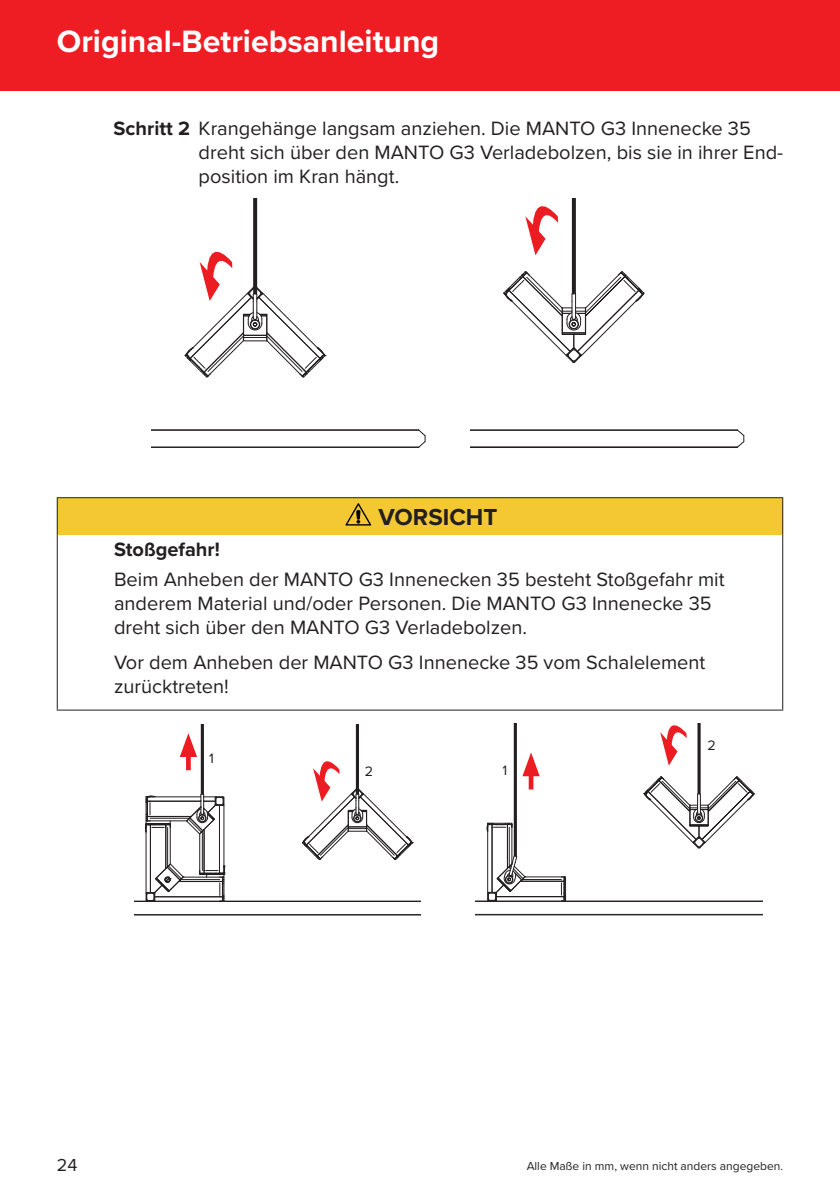
<style>
.page{position:relative;width:840px;height:1191px;background:#fff}
.page>*{position:absolute;margin:0;border:0;box-sizing:border-box;transform-origin:0 0}
.t1{font:700 32px "Proxima Nova";color:#fff}
.t2{font:700 24px "Proxima Nova";color:#231f20}
.t3{font:20px/24px "Proxima Nova";color:#231f20}
.t4{font:700 20px "Proxima Nova";color:#231f20}
.t5{font:18px "Proxima Nova";color:#231f20}
.t6{font:14.2px "Proxima Nova";color:#231f20}
.t7{font:12px "Proxima Nova";color:#231f20}
.s1{font-weight:700}
</style>
<div class="page">
<div style="left:0;top:0;width:839px;height:91px;background:#ee1d23"></div>
<svg style="left:151px;top:429px;width:275px;height:19px"></svg>
<svg style="left:253px;top:198px;width:4px;height:30px"></svg>
<svg style="left:184px;top:228px;width:142px;height:150px"></svg>
<svg style="left:470px;top:429px;width:274px;height:19px"></svg>
<svg style="left:503px;top:198px;width:141px;height:165px"></svg>
<div style="left:57px;top:498px;width:725px;height:36px;background:#f3c832"></div>
<hr style="left:57px;top:497px;width:725px;height:1px;background:#231f20">
<hr style="left:57px;top:498px;width:1px;height:36px;background:#231f20">
<hr style="left:781px;top:498px;width:1px;height:36px;background:#231f20">
<hr style="left:57px;top:534px;width:1px;height:175px;background:#231f20">
<hr style="left:781px;top:534px;width:1px;height:175px;background:#231f20">
<hr style="left:57px;top:709px;width:725px;height:1px;background:#231f20">
<svg style="left:345px;top:503px;width:26px;height:22px"></svg>
<hr style="left:170px;top:827px;width:1px;height:37px;background:#231f20">
<hr style="left:165px;top:827px;width:1px;height:41px;background:#231f20">
<hr style="left:167px;top:827px;width:1px;height:39px;background:#231f20">
<hr style="left:146px;top:827px;width:1px;height:65px;background:#231f20">
<hr style="left:150px;top:827px;width:1px;height:65px;background:#231f20">
<hr style="left:199px;top:834px;width:1px;height:36px;background:#231f20">
<hr style="left:204px;top:829px;width:1px;height:41px;background:#231f20">
<hr style="left:203px;top:829px;width:1px;height:41px;background:#231f20">
<hr style="left:202px;top:831px;width:1px;height:39px;background:#231f20">
<hr style="left:223px;top:805px;width:1px;height:65px;background:#231f20">
<hr style="left:219px;top:805px;width:1px;height:65px;background:#231f20">
<hr style="left:183px;top:876px;width:37px;height:1px;background:#231f20">
<hr style="left:180px;top:879px;width:40px;height:1px;background:#231f20">
<hr style="left:178px;top:881px;width:42px;height:1px;background:#231f20">
<hr style="left:155px;top:896px;width:65px;height:1px;background:#231f20">
<hr style="left:155px;top:900px;width:65px;height:1px;background:#231f20">
<hr style="left:150px;top:820px;width:37px;height:1px;background:#231f20">
<hr style="left:150px;top:818px;width:39px;height:1px;background:#231f20">
<hr style="left:150px;top:816px;width:41px;height:1px;background:#231f20">
<hr style="left:150px;top:801px;width:51px;height:1px;background:#231f20">
<hr style="left:150px;top:800px;width:51px;height:1px;background:#231f20">
<hr style="left:150px;top:796px;width:51px;height:1px;background:#231f20">
<hr style="left:134px;top:914px;width:286px;height:1px;background:#231f20">
<hr style="left:134px;top:901px;width:286px;height:1px;background:#231f20">
<hr style="left:224px;top:900px;width:196px;height:1px;background:#231f20">
<svg style="left:134px;top:863px;width:50px;height:38px"></svg>
<svg style="left:186px;top:792px;width:38px;height:42px"></svg>
<svg style="left:145px;top:795px;width:26px;height:37px"></svg>
<svg style="left:199px;top:865px;width:26px;height:36px"></svg>
<hr style="left:201px;top:724px;width:3px;height:69px;background:#231f20">
<svg style="left:355px;top:724px;width:4px;height:18px"></svg>
<div style="left:186px;top:748px;width:5px;height:22px;background:#eb1c22"></div>
<svg style="left:180px;top:733px;width:17px;height:24px"></svg>
<svg style="left:302px;top:742px;width:111px;height:118px"></svg>
<hr style="left:511px;top:827px;width:1px;height:37px;background:#231f20">
<hr style="left:507px;top:827px;width:1px;height:41px;background:#231f20">
<hr style="left:508px;top:827px;width:1px;height:39px;background:#231f20">
<hr style="left:487px;top:827px;width:1px;height:65px;background:#231f20">
<hr style="left:491px;top:827px;width:1px;height:65px;background:#231f20">
<hr style="left:524px;top:876px;width:37px;height:1px;background:#231f20">
<hr style="left:522px;top:879px;width:39px;height:1px;background:#231f20">
<hr style="left:520px;top:881px;width:41px;height:1px;background:#231f20">
<hr style="left:496px;top:896px;width:65px;height:1px;background:#231f20">
<hr style="left:496px;top:900px;width:65px;height:1px;background:#231f20">
<svg style="left:486px;top:822px;width:26px;height:10px"></svg>
<svg style="left:475px;top:913px;width:287px;height:1px"></svg>
<hr style="left:475px;top:914px;width:287px;height:1px;background:#231f20">
<hr style="left:475px;top:901px;width:287px;height:1px;background:#231f20">
<hr style="left:565px;top:900px;width:197px;height:1px;background:#231f20">
<svg style="left:560px;top:876px;width:6px;height:25px"></svg>
<svg style="left:475px;top:854px;width:50px;height:47px"></svg>
<hr style="left:513px;top:723px;width:3px;height:132px;background:#231f20">
<div style="left:528px;top:767px;width:5px;height:22px;background:#eb1c22"></div>
<svg style="left:522px;top:752px;width:17px;height:24px"></svg>
<svg style="left:643px;top:723px;width:111px;height:125px"></svg>
<h1 class="t1" style="left:57px;top:18px;width:383px">Original-Betriebsanleitung</h1>
<p class="t3" style="left:198px;top:115px;width:585px;text-indent:-85px"><span class="s1">Schritt 2</span> Krangehänge langsam anziehen. Die MANTO G3 Innenecke 35 dreht sich über den MANTO G3 Verladebolzen, bis sie in ihrer End&shy;position im Kran hängt.</p>
<p class="t2" style="left:378px;top:499px;width:120px">VORSICHT</p>
<p class="t4" style="left:114px;top:534px;width:107px">Stoßgefahr!</p>
<p class="t3" style="left:114px;top:566px;width:611px">Beim Anheben der MANTO G3 Innenecken 35 besteht Stoßgefahr mit anderem Material und/oder Personen. Die MANTO G3 Innenecke 35 dreht sich über den MANTO G3 Verladebolzen.</p>
<p class="t3" style="left:114px;top:649px;width:592px">Vor dem Anheben der MANTO G3 Innenecke 35 vom Schalelement zurücktreten!</p>
<p class="t6" style="left:209px;top:747px;width:6px">1</p>
<p class="t6" style="left:364px;top:760px;width:10px">2</p>
<p class="t6" style="left:502px;top:759px;width:6px">1</p>
<p class="t6" style="left:707px;top:734px;width:10px">2</p>
<p class="t5" style="left:57px;top:1151px;width:22px">24</p>
<p class="t7" style="left:526px;top:1157px;width:258px">Alle Maße in mm, wenn nicht anders angegeben.</p>
</div>
